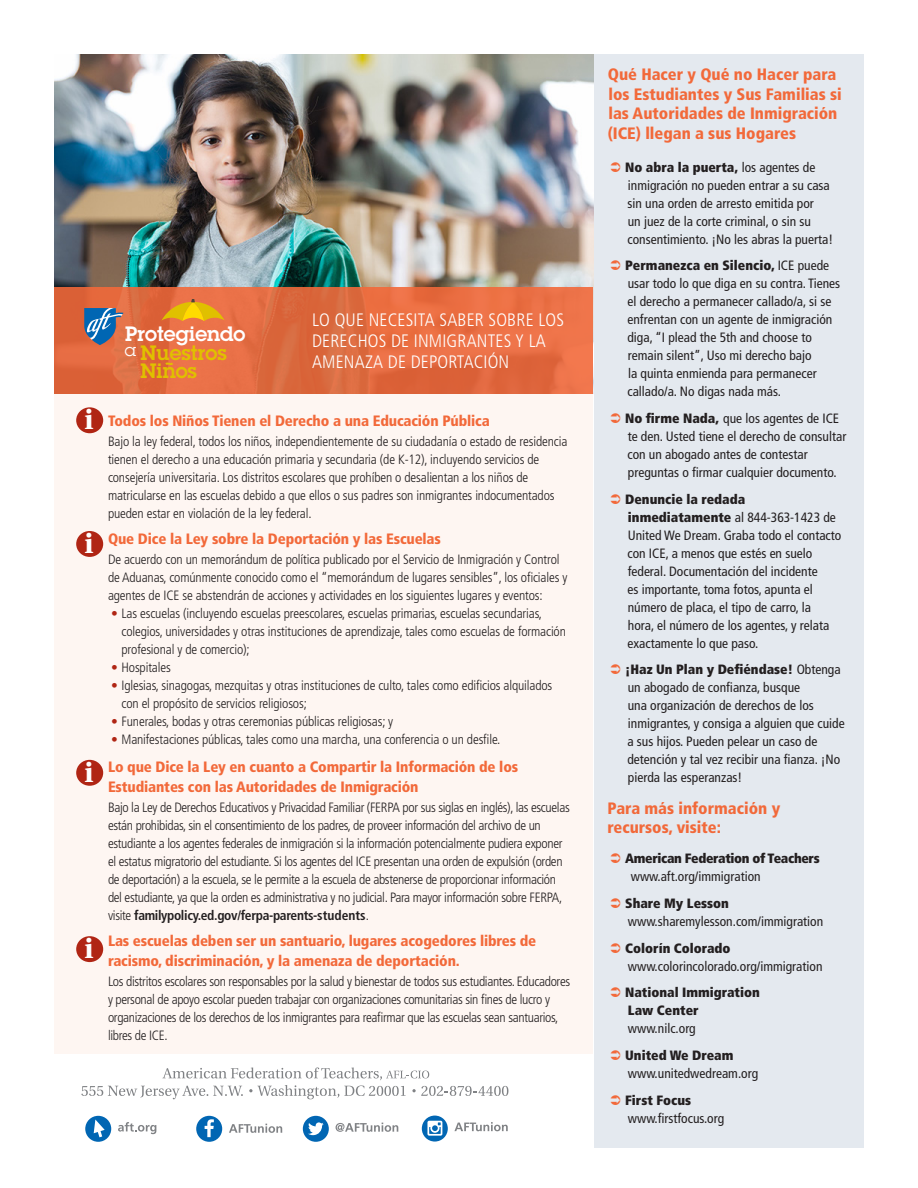
<style>
.page{position:relative;width:918px;height:1188px;background:#fff}
.page>*{position:absolute;margin:0;border:0;box-sizing:border-box;transform-origin:0 0}
.t1{font:700 30.15px "Utopia Std";color:#fff}
.t2{font:600 20.4px/18.9px "Lubalin Graph Std";color:#e0c000}
.RED_Subheads{font:300 condensed 18px/21px "Frutiger LT Std";letter-spacing:.01em;color:#fff}
.t3{font:17.25px "Lubalin Graph Std";color:#fff}
.Paragraph_Style_3{font:900 condensed 16.5px/19.5px "Frutiger LT Std";color:#f2693a}
.PEACH_QUESTIONS{font:900 condensed 15px/19.5px "Frutiger LT Std";letter-spacing:-.01em;color:#f2693a}
.TEXT_COLUMN{font:300 condensed 13.5px/18px "Frutiger LT Std";letter-spacing:-.01em;color:#231f20}
.t4{font:condensed 13.5px/18px "Frutiger LT Std";color:#231f20}
.t5{font:900 condensed 13.5px/18px "Frutiger LT Std";letter-spacing:-.02em;color:#231f20}
.t6{font:900 condensed 13.5px/18px "Frutiger LT Std";color:#231f20}
.s1{color:#fff}
.s2{font-weight:900;font-stretch:normal;color:#b02514}
.s3{font-weight:700}
.s4{font-weight:900}
.s5{font-weight:900;font-stretch:normal}
.s6{font-weight:400}
</style>
<div class="page">
<div style="left:55px;top:393px;width:538px;height:661px;background:#fef6f2"></div>
<img style="left:55px;top:54px;width:538px;height:233px">
<div style="left:55px;top:287px;width:538px;height:106px;background:linear-gradient(to right,#de683e,#e96f44)"></div>
<div style="left:594px;top:55px;width:269px;height:1093px;background:#e4e9ef"></div>
<div style="left:76px;top:407px;width:27px;height:26px;background:#b02514;border-radius:50%"></div>
<div style="left:76px;top:531px;width:27px;height:26px;background:#b02514;border-radius:50%"></div>
<div style="left:76px;top:760px;width:27px;height:26px;background:#b02514;border-radius:50%"></div>
<div style="left:76px;top:936px;width:27px;height:26px;background:#b02514;border-radius:50%"></div>
<svg style="left:84px;top:308px;width:40px;height:37px"></svg>
<svg style="left:161px;top:299px;width:64px;height:22px"></svg>
<svg style="left:422px;top:1116px;width:26px;height:26px"></svg>
<svg style="left:454px;top:1122px;width:54px;height:9px"></svg>
<svg style="left:427px;top:1121px;width:15px;height:15px"></svg>
<div style="left:303px;top:1116px;width:26px;height:26px;background:#0166b3;border-radius:50%"></div>
<svg style="left:308px;top:1122px;width:16px;height:13px"></svg>
<svg style="left:336px;top:1123px;width:62px;height:9px"></svg>
<div style="left:196px;top:1116px;width:26px;height:26px;background:#0166b3;border-radius:50%"></div>
<svg style="left:205px;top:1119px;width:9px;height:18px"></svg>
<svg style="left:229px;top:1124px;width:53px;height:9px"></svg>
<div style="left:85px;top:1116px;width:26px;height:26px;background:#0166b3;border-radius:50%"></div>
<svg style="left:94px;top:1120px;width:11px;height:17px"></svg>
<svg style="left:118px;top:1122px;width:38px;height:12px"></svg>
<svg style="left:81px;top:1067px;width:427px;height:32px"></svg>
<p class="Paragraph_Style_3" style="left:608px;top:65px;width:235px">Qué Hacer y Qué no Hacer para los Estudiantes y Sus Familias si las Autoridades de Inmigración (ICE) llegan a sus Hogares</p>
<p class="t2" style="left:140px;top:324px;width:107px;text-indent:-15px"><span class="s1">Protegiendo<br></span>Nuestros<br>Niños</p>
<p class="t3" style="left:125px;top:339px;width:13px">a</p>
<p class="RED_Subheads" style="left:312px;top:309px;width:253px">LO QUE NECESITA SABER SOBRE LOS<br>DERECHOS DE INMIGRANTES Y LA<br>AMENAZA DE DEPORTACIÓN</p>
<p class="t1" style="left:84px;top:402px;width:11px">i</p>
<p class="PEACH_QUESTIONS" style="left:108px;top:411px;width:383px">Todos los Niños Tienen el Derecho a una Educación Pública</p>
<p class="TEXT_COLUMN" style="left:108px;top:432px;width:461px">Bajo la ley federal, todos los niños, independientemente de su ciudadanía o estado de residencia tienen el derecho a una educación primaria y secundaria (de K-12), incluyendo servicios de consejería universitaria. Los distritos escolares que prohíben o desalientan a los niños de matricularse en las escuelas debido a que ellos o sus padres son inmigrantes indocumentados pueden estar en violación de la ley federal.</p>
<p class="t1" style="left:84px;top:526px;width:11px">i</p>
<p class="PEACH_QUESTIONS" style="left:108px;top:529px;width:334px">Que Dice la Ley sobre la Deportación y las Escuelas</p>
<p class="TEXT_COLUMN" style="left:108px;top:551px;width:461px">De acuerdo con un memorándum de política publicado por el Servicio de Inmigración y Control de Aduanas, comúnmente conocido como el “memorándum de lugares sensibles”, los oficiales y agentes de ICE se abstendrán de acciones y actividades en los siguientes lugares y eventos:</p>
<p class="TEXT_COLUMN" style="left:122px;top:605px;width:446px;text-indent:-10px"><span class="s2">•</span> Las escuelas (incluyendo escuelas preescolares, escuelas primarias, escuelas secundarias, colegios, universidades y otras instituciones de aprendizaje, tales como escuelas de formación profesional y de comercio);</p>
<p class="TEXT_COLUMN" style="left:111px;top:659px;width:61px"><span class="s2">•</span> Hospitales</p>
<p class="TEXT_COLUMN" style="left:122px;top:677px;width:432px;text-indent:-10px"><span class="s2">•</span> Iglesias, sinagogas, mezquitas y otras instituciones de culto, tales como edificios alquilados con el propósito de servicios religiosos;</p>
<p class="TEXT_COLUMN" style="left:111px;top:713px;width:284px"><span class="s2">•</span> Funerales, bodas y otras ceremonias públicas religiosas; y</p>
<p class="TEXT_COLUMN" style="left:111px;top:731px;width:391px"><span class="s2">•</span> Manifestaciones públicas, tales como una marcha, una conferencia o un desfile.</p>
<p class="t1" style="left:84px;top:754px;width:11px">i</p>
<p class="t1" style="left:84px;top:931px;width:11px">i</p>
<p class="PEACH_QUESTIONS" style="left:108px;top:757px;width:412px">Lo que Dice la Ley en cuanto a Compartir la Información de los<br>Estudiantes con las Autoridades de Inmigración</p>
<p class="TEXT_COLUMN" style="left:108px;top:798px;width:463px">Bajo la Ley de Derechos Educativos y Privacidad Familiar (FERPA por sus siglas en inglés), las escuelas están prohibidas, sin el consentimiento de los padres, de proveer información del archivo de un estudiante a los agentes federales de inmigración si la información potencialmente pudiera exponer el estatus migratorio del estudiante. Si los agentes del ICE presentan una orden de expulsión (orden de deportación) a la escuela, se le permite a la escuela de abstenerse de proporcionar información del estudiante, ya que la orden es administrativa y no judicial. Para mayor información sobre FERPA, visite <span class="s3">familypolicy.ed.gov/ferpa-parents-students</span>.</p>
<p class="PEACH_QUESTIONS" style="left:108px;top:931px;width:430px">Las escuelas deben ser un santuario, lugares acogedores libres de racismo, discriminación, y la amenaza de deportación.</p>
<p class="TEXT_COLUMN" style="left:108px;top:973px;width:464px">Los distritos escolares son responsables por la salud y bienestar de todos sus estudiantes. Educadores y personal de apoyo escolar pueden trabajar con organizaciones comunitarias sin fines de lucro y organizaciones de los derechos de los inmigrantes para reafirmar que las escuelas sean santuarios, libres de ICE.</p>
<p class="t4" style="left:625px;top:158px;width:209px"><span class="s4">No abra la puerta,</span> los agentes de inmigración no pueden entrar a su casa sin una orden de arresto emitida por<br>un juez de la corte criminal, o sin su consentimiento. ¡No les abras la puerta!</p>
<p class="t4" style="left:625px;top:257px;width:216px"><span class="s4">Permanezca en Silencio,</span> ICE puede usar todo lo que diga en su contra. Tienes el derecho a permanecer callado/a, si se enfrentan con un agente de inmigración diga, “I plead the 5th and choose to remain silent”, Uso mi derecho bajo<br>la quinta enmienda para permanecer callado/a. No digas nada más.</p>
<p class="t4" style="left:625px;top:410px;width:223px"><span class="s4">No firme Nada</span><span class="s5">,</span> que los agentes de ICE te den. Usted tiene el derecho de consultar con un abogado antes de contestar preguntas o firmar cualquier documento.</p>
<p class="t4" style="left:625px;top:490px;width:218px"><span class="s4">Denuncie la redada inmediatamente</span> al 844-363-1423 de United We Dream. Graba todo el contacto con ICE, a menos que estés en suelo federal. Documentación del incidente<br>es importante, toma fotos, apunta el número de placa, el tipo de carro, la<br>hora, el número de los agentes, y relata exactamente lo que paso.</p>
<p class="t4" style="left:625px;top:661px;width:221px"><span class="s4">¡Haz Un Plan y Defiéndase!</span> Obtenga un abogado de confianza, busque<br>una organización de derechos de los inmigrantes, y consiga a alguien que cuide a sus hijos. Pueden pelear un caso de detención y tal vez recibir una fianza. ¡No pierda las esperanzas!</p>
<p class="Paragraph_Style_3" style="left:608px;top:798px;width:174px">Para más información y recursos, visite:</p>
<p class="t5" style="left:631px;top:850px;width:191px;text-indent:-6px">American Federation of Teachers <span class="s6">www.aft.org/immigration</span></p>
<p class="t4" style="left:625px;top:894px;width:200px"><span class="s4">Share My Lesson </span>www.sharemylesson.com/immigration</p>
<p class="t4" style="left:625px;top:939px;width:199px"><span class="s4">Colorín Colorado </span>www.colorincolorado.org/immigration</p>
<p class="t6" style="left:625px;top:983px;width:136px">National Immigration<br>Law Center <span class="s6">www.nilc.org</span></p>
<p class="t4" style="left:625px;top:1046px;width:135px"><span class="s4">United We Dream </span>www.unitedwedream.org</p>
<p class="t4" style="left:625px;top:1091px;width:101px"><span class="s4">First Focus </span>www.firstfocus.org</p>
</div>
